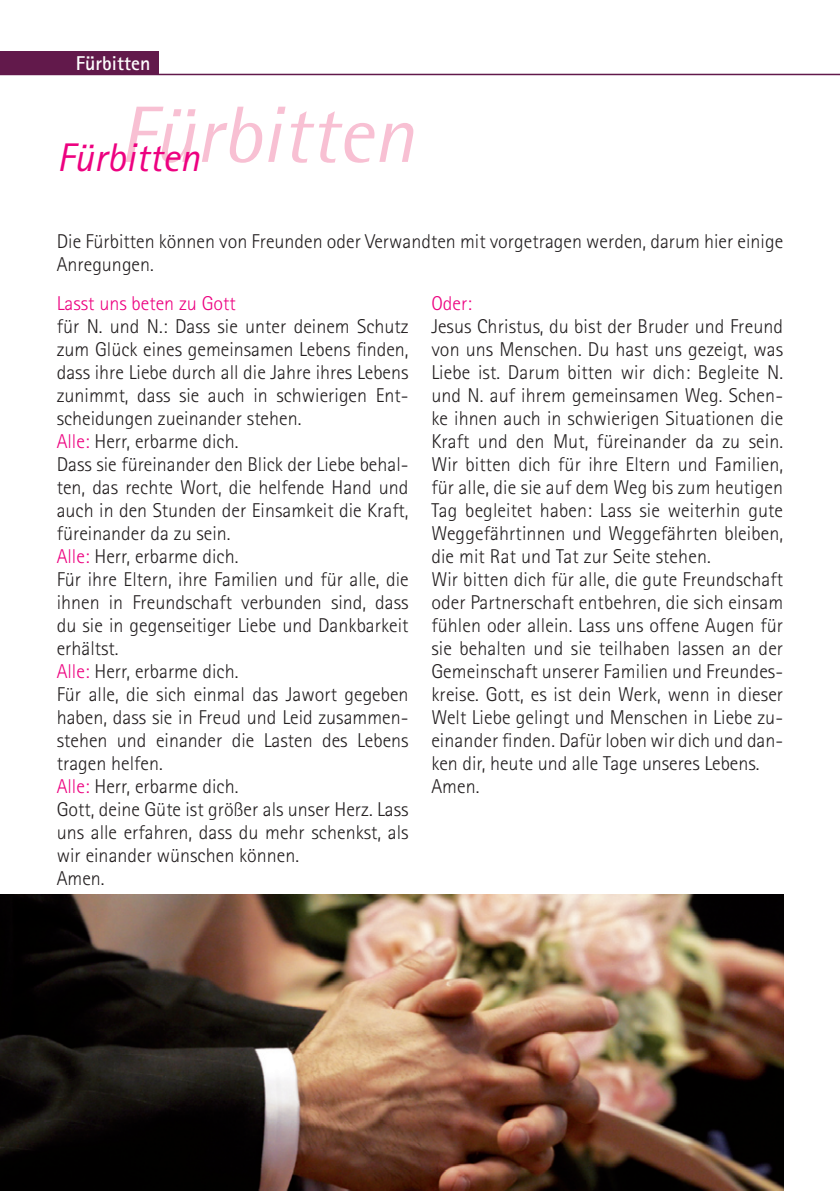
<style>
.page{position:relative;width:840px;height:1191px;background:#fff}
.page>*{position:absolute;margin:0;border:0;box-sizing:border-box;transform-origin:0 0}
.t1{font:italic 80px "Rotis Semi Sans";color:#f8c0d3}
.t2{font:italic 40px "Rotis Sans Serif";color:#ed0280}
.t3{font:300 20px/23px "Rotis Sans Serif";color:#231f20}
.t4{font:300 20px "Rotis Sans Serif";color:#ed0280}
.t5{font:700 20px "Rotis Sans Serif";color:#fff}
.s1{color:#ed0280}
</style>
<div class="page">
<hr style="left:0;top:74px;width:839px;height:1px;background:#62194b">
<div style="left:0;top:51px;width:159px;height:23px;background:#62194b"></div>
<img style="left:0;top:894px;width:782px;height:297px">
<p class="t5" style="left:76px;top:51px;width:76px">Fürbitten</p>
<h1 class="t1" style="left:119px;top:86px;width:296px">Fürbitten</h1>
<h2 class="t2" style="left:57px;top:134px;width:144px">Fürbitten</h2>
<p class="t3" style="left:57px;top:229px;width:727px">Die Fürbitten können von Freunden oder Verwandten mit vorgetragen werden, darum hier einige<br>Anregungen.</p>
<p class="t4" style="left:57px;top:292px;width:180px">Lasst uns beten zu Gott</p>
<p class="t3" style="left:57px;top:315px;width:353px">für N. und N.: Dass sie unter deinem Schutz zum Glück eines gemeinsamen Lebens finden, dass ihre Liebe durch all die Jahre ihres Lebens zunimmt, dass sie auch in schwierigen Ent&shy;scheidungen zueinander stehen.<br><span class="s1">Alle:</span> Herr, erbarme dich.<br>Dass sie füreinander den Blick der Liebe behal&shy;ten, das rechte Wort, die helfende Hand und auch in den Stunden der Einsamkeit die Kraft, füreinander da zu sein.<br><span class="s1">Alle:</span> Herr, erbarme dich.<br>Für ihre Eltern, ihre Familien und für alle, die ihnen in Freundschaft verbunden sind, dass du sie in gegenseitiger Liebe und Dankbarkeit erhältst.<br><span class="s1">Alle:</span> Herr, erbarme dich.<br>Für alle, die sich einmal das Jawort gegeben haben, dass sie in Freud und Leid zusammen&shy;stehen und einander die Lasten des Lebens tragen helfen.<br><span class="s1">Alle:</span> Herr, erbarme dich.<br>Gott, deine Güte ist größer als unser Herz. Lass uns alle erfahren, dass du mehr schenkst, als wir einander wünschen können.<br>Amen.</p>
<p class="t4" style="left:431px;top:292px;width:42px">Oder:</p>
<p class="t3" style="left:431px;top:315px;width:353px">Jesus Christus, du bist der Bruder und Freund von uns Menschen. Du hast uns gezeigt, was Liebe ist. Darum bitten wir dich: Begleite N. und N. auf ihrem gemeinsamen Weg. Schen&shy;ke ihnen auch in schwierigen Situationen die Kraft und den Mut, füreinander da zu sein.<br>Wir bitten dich für ihre Eltern und Familien, für alle, die sie auf dem Weg bis zum heutigen Tag begleitet haben: Lass sie weiterhin gute Weggefährtinnen und Weggefährten bleiben, die mit Rat und Tat zur Seite stehen.<br>Wir bitten dich für alle, die gute Freundschaft oder Partnerschaft entbehren, die sich einsam fühlen oder allein. Lass uns offene Augen für sie behalten und sie teilhaben lassen an der Gemeinschaft unserer Familien und Freundes&shy;kreise. Gott, es ist dein Werk, wenn in dieser Welt Liebe gelingt und Menschen in Liebe zu&shy;einander finden. Dafür loben wir dich und dan&shy;ken dir, heute und alle Tage unseres Lebens.<br>Amen.</p>
</div>
